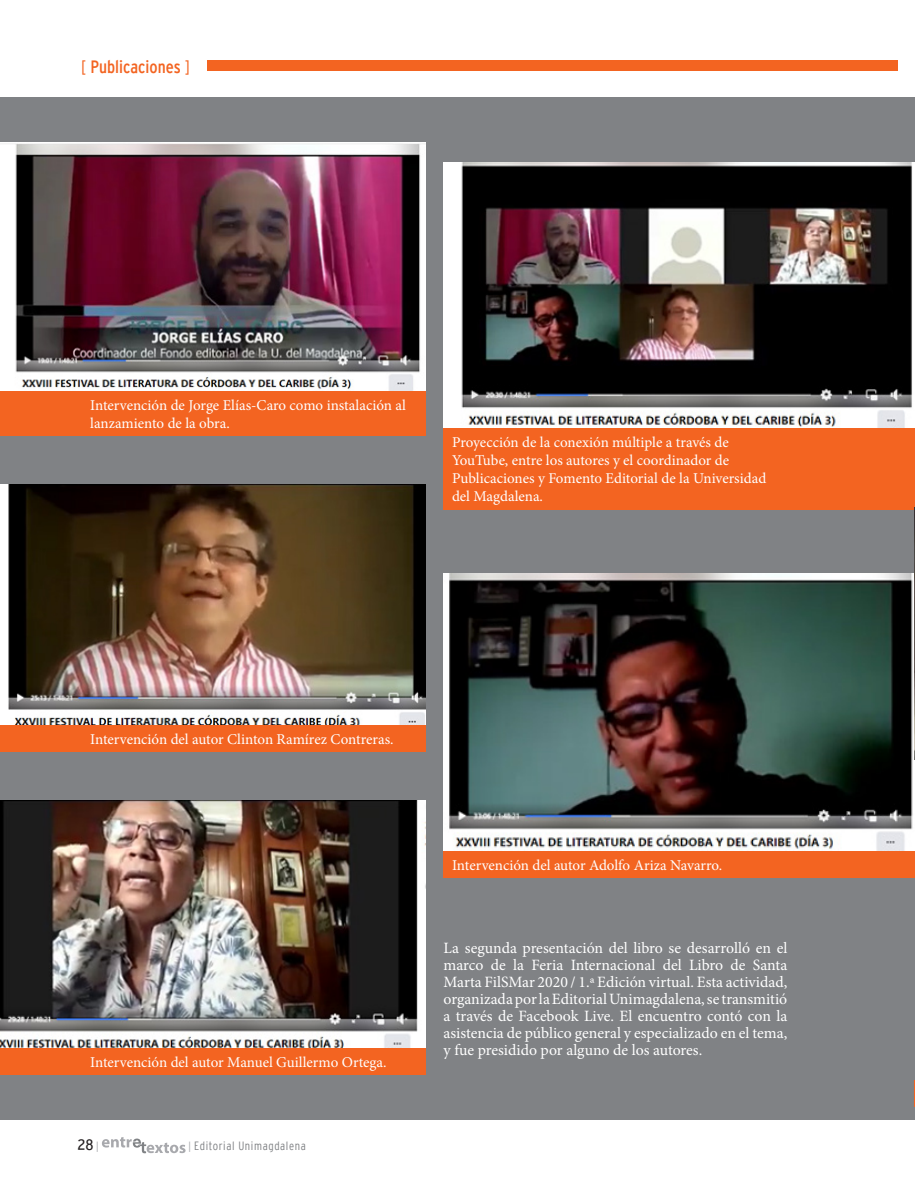
<style>
.page{position:relative;width:915px;height:1191px;background:#fff}
.page>*{position:absolute;margin:0;border:0;box-sizing:border-box;transform-origin:0 0}
.t1{font:18px "Interstate Cond Mono";color:#f36421}
.Texto_Principal{font:15.75px/17px "Minion Pro";color:#fff;text-align:justify}
.Titulo_Pie_Figuras{font:15px/18px "Minion Pro";color:#fff}
.t2{font:15px "Interstate Cond Mono";color:#231f20}
.t3{font:300 condensed 12px "Interstate";letter-spacing:.05em;color:#808285}
.s1{font-family:"Interstate";font-weight:300;font-stretch:condensed}
.s2{font-family:"Interstate Mono Lgt";font-size:10.5px;color:#a8a9ad}
.s3{font-family:"Interstate Mono Lgt";font-weight:400;font-stretch:normal;font-size:10.5px;color:#a8a9ad}
</style>
<div class="page">
<svg style="left:102px;top:1137px;width:83px;height:16px"></svg>
<div style="left:207px;top:60px;width:690px;height:11px;background:#f36421"></div>
<div style="left:0;top:97px;width:914px;height:1023px;background:#808285"></div>
<div style="left:0;top:725px;width:425px;height:26px;background:#f36421"></div>
<img style="left:0;top:484px;width:425px;height:240px">
<div style="left:0;top:1047px;width:425px;height:27px;background:#f36421"></div>
<img style="left:0;top:801px;width:425px;height:246px">
<img style="left:0;top:143px;width:425px;height:248px">
<div style="left:0;top:391px;width:425px;height:44px;background:#f36421"></div>
<hr style="left:914px;top:97px;width:1px;height:1023px;background:#808285">
<div style="left:443px;top:427px;width:471px;height:82px;background:#f36421"></div>
<img style="left:443px;top:162px;width:471px;height:265px">
<div style="left:443px;top:850px;width:471px;height:27px;background:#f36421"></div>
<img style="left:443px;top:573px;width:471px;height:277px">
<img style="left:914px;top:508px;width:1px;height:252px">
<svg style="left:914px;top:1080px;width:1px;height:26px"></svg>
<p class="t1" style="left:81px;top:57px;width:110px"><span class="s1">[</span> Publicaciones <span class="s1">]</span></p>
<p class="Titulo_Pie_Figuras" style="left:90px;top:396px;width:317px">Intervención de Jorge Elías-Caro como instalación al lanzamiento de la obra.</p>
<p class="Titulo_Pie_Figuras" style="left:452px;top:433px;width:315px">Proyección de la conexión múltiple a través de YouTube, entre los autores y el coordinador de Publicaciones y Fomento Editorial de la Universidad del Magdalena.</p>
<p class="Titulo_Pie_Figuras" style="left:90px;top:730px;width:305px">Intervención del autor Clinton Ramírez Contreras.</p>
<p class="Titulo_Pie_Figuras" style="left:90px;top:1053px;width:298px">Intervención del autor Manuel Guillermo Ortega.</p>
<p class="t2" style="left:77px;top:1136px;width:23px">28<span class="s2">|</span></p>
<p class="t3" style="left:188px;top:1139px;width:119px"><span class="s3">|</span> Editorial Unimagdalena</p>
<p class="Titulo_Pie_Figuras" style="left:452px;top:856px;width:271px">Intervención del autor Adolfo Ariza Navarro.</p>
<p class="Texto_Principal" style="left:443px;top:939px;width:345px">La segunda presentación del libro se desarrolló en el marco de la Feria Internacional del Libro de Santa Marta FilSMar 2020 / 1.ª Edición virtual. Esta actividad, organizada por la Editorial Unimagdalena, se transmitió a través de Facebook Live. El encuentro contó con la asistencia de público general y especializado en el tema, y fue presidido por alguno de los autores.</p>
</div>
